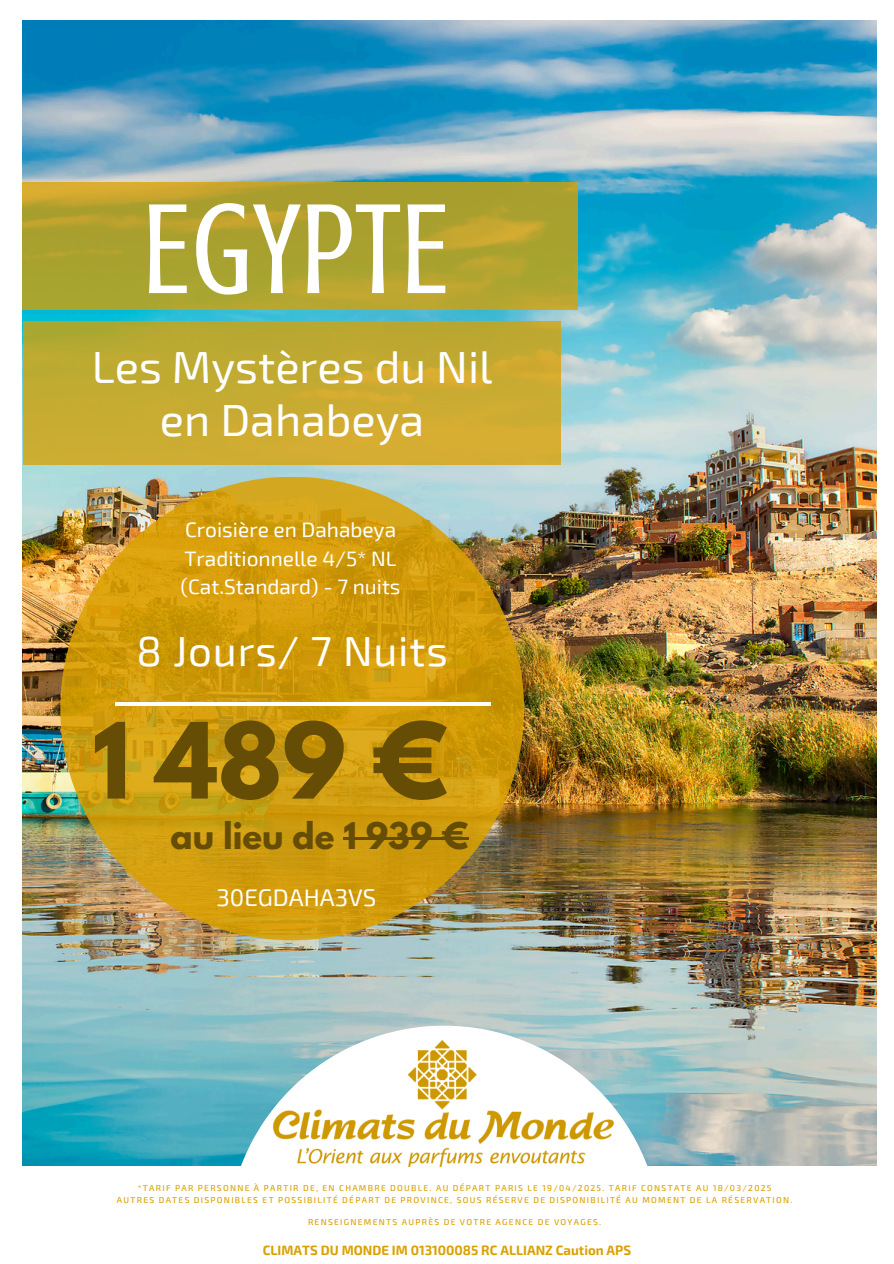
<style>
.page{position:relative;width:894px;height:1264px;background:#fff}
.page>*{position:absolute;margin:0;border:0;box-sizing:border-box;transform-origin:0 0}
.t1{font:132px "Crushed";color:#fff}
.t2{font:700 93px "League Spartan";color:#664d05}
.t3{font:45px/52.9px "Exo 2";color:#fff;text-align:center}
.t4{font:42px "Exo 2";letter-spacing:.02em;color:#fff}
.t5{font:700 32.55px "League Spartan";color:#664d05}
.t6{font:24px "Exo 2";color:#fff}
.t7{font:20.85px/28.7px "Exo 2";color:#fff}
.t8{font:700 13.2px "Exo 2";color:#dba100}
.t9{font:500 8.55px "Exo 2";letter-spacing:.15em;color:#dba100}
</style>
<div class="page">
<img style="left:23px;top:21px;width:853px;height:1145px">
<svg style="left:23px;top:183px;width:554px;height:127px;background:#afa22f"></svg>
<svg style="left:23px;top:321px;width:537px;height:143px;background:#c6aa31"></svg>
<img style="left:60px;top:476px;width:464px;height:464px">
<hr style="left:115px;top:702px;width:375px;height:3px;background:#fff">
<svg style="left:227px;top:1025px;width:434px;height:142px"></svg>
<img style="left:274px;top:1040px;width:339px;height:126px">
<hr style="left:343px;top:837px;width:125px;height:3px;background:#664d05">
<p class="t1" style="left:142px;top:176px;width:309px">EGYPTE</p>
<p class="t3" style="left:92px;top:338px;width:402px">Les Mystères du Nil en Dahabeya</p>
<p class="t7" style="left:180px;top:514px;width:221px">Croisière en Dahabeya<br>Traditionnelle 4/5* NL (Cat.Standard) - 7 nuits</p>
<h3 class="t4" style="left:136px;top:624px;width:313px">8 Jours/ 7 Nuits</h3>
<p class="t2" style="left:92px;top:714px;width:358px">1 489 €</p>
<h1 class="t5" style="left:170px;top:820px;width:299px">au lieu de 1 939 €</h1>
<h2 class="t6" style="left:216px;top:882px;width:161px">30EGDAHA3VS</h2>
<h4 class="t9" style="left:138px;top:1182px;width:635px">*TARIF PAR PERSONNE À PARTIR DE, EN CHAMBRE DOUBLE. AU DÉPART PARIS LE 19/04/2025. TARIF CONSTATE AU 18/03/2025</h4>
<h5 class="t9" style="left:117px;top:1193px;width:677px">AUTRES DATES DISPONIBLES ET POSSIBILITÉ DÉPART DE PROVINCE, SOUS RÉSERVE DE DISPONIBILITÉ AU MOMENT DE LA RÉSERVATION.</h5>
<h3 class="t9" style="left:308px;top:1216px;width:294px">RENSEIGNEMENTS AUPRÈS DE VOTRE AGENCE DE VOYAGES.</h3>
<h6 class="t8" style="left:263px;top:1241px;width:369px">CLIMATS DU MONDE IM 013100085 RC ALLIANZ Caution APS</h6>
</div>
